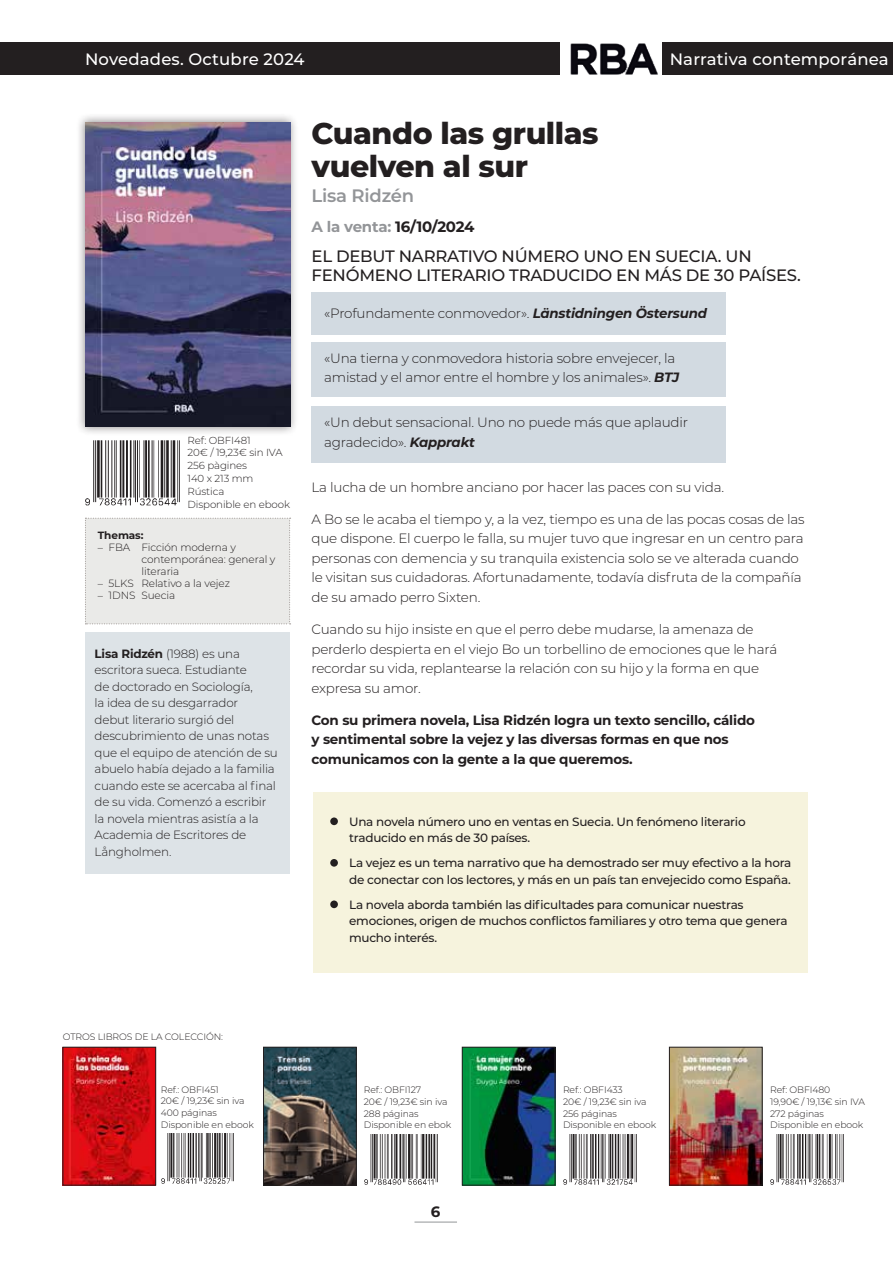
<style>
.page{position:relative;width:893px;height:1263px;background:#fff}
.page>*{position:absolute;margin:0;border:0;box-sizing:border-box;transform-origin:0 0}
.t1{font:800 30px/33px "Montserrat";letter-spacing:-.015em;color:#231f20}
.t2{font:600 18px "Montserrat";letter-spacing:-.01em;color:#939598}
.t3{font:500 16.5px/19.5px "Montserrat";letter-spacing:-.015em;color:#231f20}
.t4{font:500 16.5px "Montserrat";letter-spacing:.01em;color:#fff}
.t5{font:700 15px "Montserrat";letter-spacing:-.015em;color:#231f20}
.t6{font:300 13.5px/19.5px "Montserrat";letter-spacing:-.015em;color:#231f20}
.t7{font:700 13.5px/19.5px "Montserrat";letter-spacing:-.015em;color:#231f20}
.t8{font:500 12px/16.5px "Montserrat";letter-spacing:-.02em;color:#231f20}
.t9{font:300 12px/16.5px "Montserrat";letter-spacing:-.015em;color:#231f20}
.t10{font:300 10.5px/12px "Montserrat";letter-spacing:-.01em;color:#231f20}
.t11{font:700 10.5px "Montserrat";letter-spacing:-.01em;color:#231f20}
.t12{font:300 10.2px/12.8px "Montserrat";letter-spacing:-.01em;color:#231f20}
.t13{font:300 9.3px/11.6px "Montserrat";letter-spacing:-.01em;color:#231f20}
.s1{font-weight:700}
.s2{color:#939598}
.s3{font-weight:700;font-style:italic}
</style>
<div class="page">
<img style="left:570px;top:43px;width:88px;height:32px">
<div style="left:312px;top:292px;width:414px;height:43px;background:#d2dae1"></div>
<div style="left:312px;top:343px;width:414px;height:54px;background:#d2dae1"></div>
<div style="left:312px;top:406px;width:414px;height:56px;background:#d2dae1"></div>
<div style="left:314px;top:792px;width:494px;height:181px;background:#f6f3dd"></div>
<div style="left:85px;top:632px;width:205px;height:242px;background:#dde3e7"></div>
<div style="left:330px;top:817px;width:8px;height:8px;background:#231f20;border-radius:50%"></div>
<div style="left:330px;top:859px;width:8px;height:8px;background:#231f20;border-radius:50%"></div>
<div style="left:330px;top:900px;width:8px;height:8px;background:#231f20;border-radius:50%"></div>
<div style="left:85px;top:518px;width:206px;height:106px;background:#eaeae8"></div>
<img style="left:85px;top:440px;width:95px;height:66px">
<div style="left:76px;top:113px;width:223px;height:323px;background:#231f20;opacity:.5"></div>
<img style="left:85px;top:122px;width:205px;height:305px">
<div style="left:0;top:42px;width:560px;height:32px;background:#231f20"></div>
<div style="left:663px;top:42px;width:230px;height:32px;background:#231f20"></div>
<img style="left:161px;top:1133px;width:73px;height:51px">
<img style="left:364px;top:1134px;width:73px;height:51px">
<img style="left:563px;top:1134px;width:74px;height:51px">
<img style="left:770px;top:1134px;width:74px;height:51px">
<img style="left:65px;top:1049px;width:89px;height:134px">
<div style="left:63px;top:1047px;width:93px;height:138px;border:1px solid #231f20"></div>
<img style="left:265px;top:1049px;width:89px;height:134px">
<div style="left:263px;top:1047px;width:93px;height:138px;border:1px solid #231f20"></div>
<img style="left:464px;top:1049px;width:89px;height:134px">
<div style="left:462px;top:1047px;width:93px;height:138px;border:1px solid #231f20"></div>
<img style="left:671px;top:1049px;width:89px;height:134px">
<div style="left:669px;top:1047px;width:93px;height:138px;border:1px solid #231f20"></div>
<hr style="left:414px;top:1222px;width:43px;height:1px;background:#939598">
<p class="t4" style="left:85px;top:48px;width:221px">Novedades. Octubre 2024</p>
<p class="t4" style="left:670px;top:48px;width:221px">Narrativa contemporánea</p>
<p class="t4" style="left:670px;top:48px;width:103px">Divulgación</p>
<p class="t12" style="left:188px;top:433px;width:104px">Ref: OBFI481<br>20€ / 19,23€ sin IVA<br>256 pàgines<br>140 x 213 mm<br>Rústica<br>Disponible en ebook</p>
<p class="t11" style="left:98px;top:528px;width:47px">Themas:</p>
<p class="t10" style="left:141px;top:541px;width:136px;text-indent:-43px">– FBA Ficción moderna y contemporánea: general y literaria</p>
<p class="t10" style="left:98px;top:577px;width:134px">– 5LKS Relativo a la vejez</p>
<p class="t10" style="left:98px;top:589px;width:79px">– 1DNS Suecia</p>
<p class="t9" style="left:95px;top:645px;width:185px"><span class="s1">Lisa Ridzén</span> (1988) es una escritora sueca. Estudiante<br>de doctorado en Sociología,<br>la idea de su desgarrador<br>debut literario surgió del descubrimiento de unas notas que el equipo de atención de su abuelo había dejado a la familia cuando este se acercaba al final de su vida. Comenzó a escribir la novela mientras asistía a la<br>Academia de Escritores de<br>Långholmen.</p>
<h1 class="t1" style="left:312px;top:115px;width:289px">Cuando las grullas vuelven al sur</h1>
<h2 class="t2" style="left:312px;top:183px;width:104px">Lisa Ridzén</h2>
<p class="t5" style="left:312px;top:216px;width:165px"><span class="s2">A la venta:</span> 16/10/2024</p>
<p class="t3" style="left:312px;top:245px;width:491px">EL DEBUT NARRATIVO NÚMERO UNO EN SUECIA. UN<br>FENÓMENO LITERARIO TRADUCIDO EN MÁS DE 30 PAÍSES.</p>
<p class="t6" style="left:324px;top:303px;width:384px">«Profundamente conmovedor». <span class="s3">Länstidningen Östersund</span></p>
<p class="t6" style="left:324px;top:348px;width:357px">«Una tierna y conmovedora historia sobre envejecer, la amistad y el amor entre el hombre y los animales». <span class="s3">BTJ</span></p>
<p class="t6" style="left:324px;top:412px;width:365px">«Un debut sensacional. Uno no puede más que aplaudir agradecido». <span class="s3">Kapprakt</span></p>
<p class="t6" style="left:312px;top:477px;width:414px">La lucha de un hombre anciano por hacer las paces con su vida.</p>
<p class="t6" style="left:312px;top:509px;width:495px">A Bo se le acaba el tiempo y, a la vez, tiempo es una de las pocas cosas de las que dispone. El cuerpo le falla, su mujer tuvo que ingresar en un centro para personas con demencia y su tranquila existencia solo se ve alterada cuando le visitan sus cuidadoras. Afortunadamente, todavía disfruta de la compañía de su amado perro Sixten.</p>
<p class="t6" style="left:312px;top:619px;width:467px">Cuando su hijo insiste en que el perro debe mudarse, la amenaza de perderlo despierta en el viejo Bo un torbellino de emociones que le hará recordar su vida, replantearse la relación con su hijo y la forma en que expresa su amor.</p>
<p class="t7" style="left:312px;top:710px;width:445px">Con su primera novela, Lisa Ridzén logra un texto sencillo, cálido y sentimental sobre la vejez y las diversas formas en que nos comunicamos con la gente a la que queremos.</p>
<p class="t8" style="left:349px;top:813px;width:398px">Una novela número uno en ventas en Suecia. Un fenómeno literario traducido en más de 30 países.</p>
<p class="t8" style="left:349px;top:854px;width:444px">La vejez es un tema narrativo que ha demostrado ser muy efectivo a la hora de conectar con los lectores, y más en un país tan envejecido como España.</p>
<p class="t8" style="left:349px;top:896px;width:440px">La novela aborda también las dificultades para comunicar nuestras emociones, origen de muchos conflictos familiares y otro tema que genera mucho interés.</p>
<p class="t13" style="left:63px;top:1030px;width:162px">OTROS LIBROS DE LA COLECCIÓN:</p>
<p class="t13" style="left:161px;top:1083px;width:95px">Ref.: OBFI451<br>20€ / 19,23€ sin iva<br>400 páginas<br>Disponible en ebook</p>
<p class="t13" style="left:364px;top:1084px;width:89px">Ref.: OBFI127<br>20€ / 19,23€ sin iva<br>288 páginas<br>Disponible en ebok</p>
<p class="t13" style="left:563px;top:1084px;width:95px">Ref.: OBFI433<br>20€ / 19,23€ sin iva<br>256 páginas<br>Disponible en ebook</p>
<p class="t13" style="left:770px;top:1084px;width:96px">Ref: OBFI480<br>19,90€ / 19,13€ sin IVA<br>272 páginas<br>Disponible en ebook</p>
<p class="t5" style="left:431px;top:1201px;width:11px">6</p>
</div>
